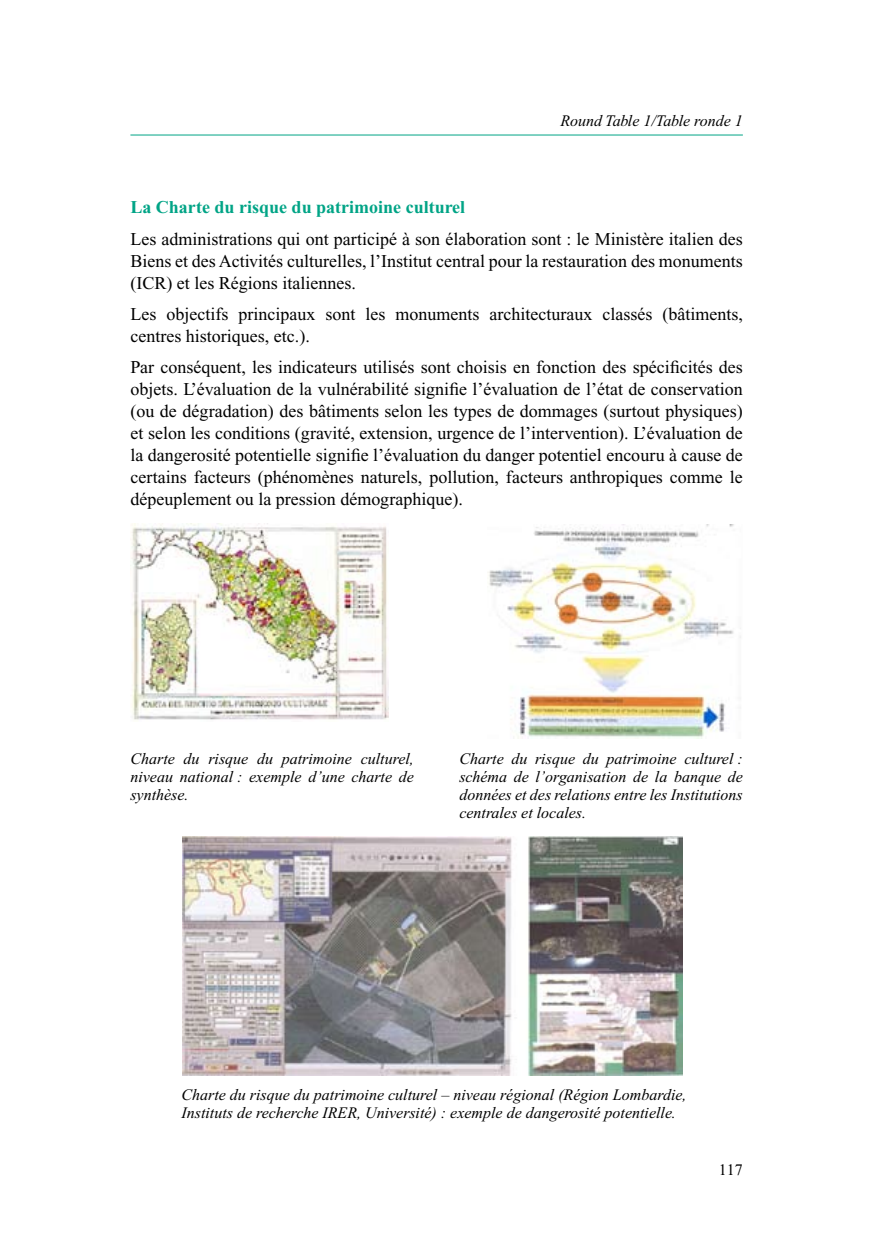
<style>
.page{position:relative;width:896px;height:1248px;background:#fff}
.page>*{position:absolute;margin:0;border:0;box-sizing:border-box;transform-origin:0 0}
.t1{font:18px/22px "Times New Roman";color:#000;text-align:justify}
.t2{font:700 18px "Times New Roman";color:#00a486}
.t3{font:italic 16px/18px "Times New Roman";color:#000;text-align:justify}
.t4{font:16px "Times New Roman";color:#000}
</style>
<div class="page">
<hr style="left:130px;top:134px;width:613px;height:1px;background:#00a486">
<img style="left:130px;top:523px;width:259px;height:197px">
<img style="left:488px;top:524px;width:253px;height:214px">
<img style="left:183px;top:836px;width:499px;height:239px">
<p class="t3" style="left:560px;top:112px;width:184px">Round Table 1/Table ronde 1</p>
<p class="t2" style="left:130px;top:196px;width:336px">La Charte du risque du patrimoine culturel</p>
<p class="t1" style="left:130px;top:228px;width:614px">Les administrations qui ont participé à son élaboration sont : le Ministère italien des Biens et des Activités culturelles, l’Institut central pour la restauration des monuments (ICR) et les Régions italiennes.</p>
<p class="t1" style="left:130px;top:303px;width:614px">Les objectifs principaux sont les monuments architecturaux classés (bâtiments, centres historiques, etc.).</p>
<p class="t1" style="left:130px;top:356px;width:614px">Par conséquent, les indicateurs utilisés sont choisis en fonction des spécificités des objets. L’évaluation de la vulnérabilité signifie l’évaluation de l’état de conservation (ou de dégradation) des bâtiments selon les types de dommages (surtout physiques) et selon les conditions (gravité, extension, urgence de l’intervention). L’évaluation de la dangerosité potentielle signifie l’évaluation du danger potentiel encouru à cause de certains facteurs (phénomènes naturels, pollution, facteurs anthropiques comme le dépeuplement ou la pression démographique).</p>
<p class="t3" style="left:130px;top:750px;width:285px">Charte du risque du patrimoine culturel, niveau national : exemple d’une charte de synthèse.</p>
<p class="t3" style="left:459px;top:750px;width:285px">Charte du risque du patrimoine culturel : schéma de l’organisation de la banque de données et des relations entre les Institutions centrales et locales.</p>
<p class="t3" style="left:181px;top:1085px;width:506px">Charte du risque du patrimoine culturel – niveau régional (Région Lombardie,<br>Instituts de recherche IRER, Université) : exemple de dangerosité potentielle.</p>
<p class="t4" style="left:719px;top:1161px;width:25px">117</p>
</div>
